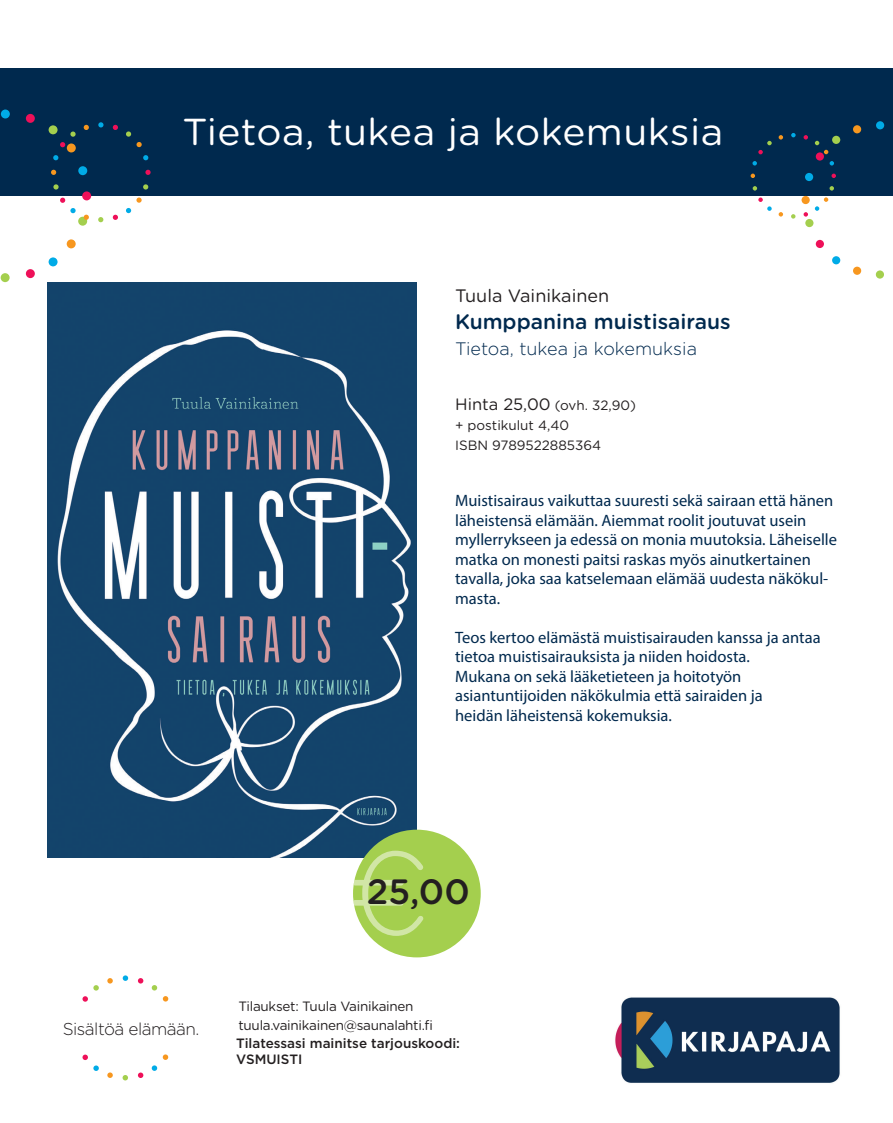
<style>
.page{position:relative;width:893px;height:1123px;background:#fff}
.page>*{position:absolute;margin:0;border:0;box-sizing:border-box;transform-origin:0 0}
.t1{font:37.5px "Gotham Rounded";letter-spacing:.01em;color:#fff;scale:1.04 1}
.t2{font:500 35.1px "Gotham Rounded";color:#231f20}
.t3{font:500 21px "Gotham Rounded";color:#00294e}
.t4{font:300 18px "Gotham Rounded";color:#00294e}
.t5{font:18px "Gotham Rounded";color:#231f20}
.t6{font:300 17.1px "Gotham Rounded";letter-spacing:-.03em;color:#231f20}
.t7{font:16.5px/19.5px "Myriad Pro";color:#00294e}
.t8{font:13.5px/19.2px "Gotham Rounded";letter-spacing:-.02em;color:#231f20}
.t9{font:13.5px/20.4px "Gotham Rounded";color:#231f20}
.t10{font:500 13.5px/16.2px "Gotham";color:#231f20}
.s1{font-size:16.5px}
</style>
<div class="page">
<div style="left:0;top:68px;width:893px;height:128px;background:#00294e"></div>
<div style="left:1px;top:273px;width:9px;height:9px;background:#a4cf4e;border-radius:50%"></div>
<div style="left:1px;top:109px;width:9px;height:9px;background:#00abe7;border-radius:50%"></div>
<div style="left:26px;top:114px;width:9px;height:9px;background:#ee1059;border-radius:50%"></div>
<div style="left:49px;top:125px;width:9px;height:9px;background:#a4cf4e;border-radius:50%"></div>
<div style="left:67px;top:143px;width:9px;height:9px;background:#f7971f;border-radius:50%"></div>
<div style="left:78px;top:166px;width:9px;height:9px;background:#00abe7;border-radius:50%"></div>
<div style="left:82px;top:191px;width:9px;height:9px;background:#ee1059;border-radius:50%"></div>
<div style="left:78px;top:217px;width:9px;height:9px;background:#a4cf4e;border-radius:50%"></div>
<div style="left:67px;top:239px;width:9px;height:9px;background:#f7971f;border-radius:50%"></div>
<div style="left:49px;top:257px;width:9px;height:9px;background:#00abe7;border-radius:50%"></div>
<div style="left:26px;top:269px;width:9px;height:9px;background:#ee1059;border-radius:50%"></div>
<svg style="left:98px;top:217px;width:5px;height:5px"></svg>
<svg style="left:84px;top:215px;width:5px;height:5px"></svg>
<svg style="left:60px;top:198px;width:16px;height:15px"></svg>
<svg style="left:53px;top:184px;width:6px;height:5px"></svg>
<svg style="left:51px;top:170px;width:5px;height:5px"></svg>
<svg style="left:53px;top:155px;width:5px;height:5px"></svg>
<svg style="left:60px;top:131px;width:16px;height:16px"></svg>
<svg style="left:84px;top:125px;width:5px;height:5px"></svg>
<svg style="left:98px;top:122px;width:6px;height:5px"></svg>
<svg style="left:113px;top:125px;width:5px;height:5px"></svg>
<svg style="left:126px;top:131px;width:5px;height:6px"></svg>
<svg style="left:137px;top:142px;width:5px;height:5px"></svg>
<svg style="left:143px;top:155px;width:5px;height:5px"></svg>
<svg style="left:145px;top:170px;width:6px;height:5px"></svg>
<svg style="left:143px;top:184px;width:5px;height:5px"></svg>
<svg style="left:126px;top:197px;width:16px;height:16px"></svg>
<svg style="left:113px;top:215px;width:5px;height:5px"></svg>
<svg style="left:791px;top:214px;width:4px;height:5px"></svg>
<svg style="left:779px;top:212px;width:4px;height:4px"></svg>
<svg style="left:758px;top:197px;width:14px;height:14px"></svg>
<svg style="left:753px;top:186px;width:4px;height:5px"></svg>
<svg style="left:751px;top:174px;width:4px;height:4px"></svg>
<svg style="left:752px;top:161px;width:5px;height:4px"></svg>
<svg style="left:758px;top:141px;width:14px;height:13px"></svg>
<svg style="left:779px;top:135px;width:4px;height:4px"></svg>
<svg style="left:791px;top:133px;width:5px;height:4px"></svg>
<svg style="left:804px;top:135px;width:4px;height:4px"></svg>
<svg style="left:815px;top:141px;width:13px;height:13px"></svg>
<svg style="left:830px;top:161px;width:4px;height:4px"></svg>
<svg style="left:831px;top:174px;width:5px;height:4px"></svg>
<svg style="left:829px;top:186px;width:5px;height:5px"></svg>
<svg style="left:815px;top:197px;width:13px;height:14px"></svg>
<svg style="left:804px;top:212px;width:4px;height:5px"></svg>
<div style="left:876px;top:270px;width:8px;height:9px;background:#a4cf4e;border-radius:50%"></div>
<div style="left:853px;top:267px;width:8px;height:8px;background:#f7971f;border-radius:50%"></div>
<div style="left:832px;top:256px;width:8px;height:8px;background:#00abe7;border-radius:50%"></div>
<div style="left:816px;top:240px;width:8px;height:8px;background:#ee1059;border-radius:50%"></div>
<div style="left:805px;top:219px;width:8px;height:8px;background:#a4cf4e;border-radius:50%"></div>
<div style="left:801px;top:196px;width:9px;height:8px;background:#f7971f;border-radius:50%"></div>
<div style="left:805px;top:173px;width:8px;height:8px;background:#00abe7;border-radius:50%"></div>
<div style="left:816px;top:152px;width:8px;height:9px;background:#ee1059;border-radius:50%"></div>
<div style="left:832px;top:136px;width:8px;height:8px;background:#a4cf4e;border-radius:50%"></div>
<div style="left:853px;top:125px;width:8px;height:8px;background:#f7971f;border-radius:50%"></div>
<div style="left:876px;top:121px;width:8px;height:8px;background:#00abe7;border-radius:50%"></div>
<svg style="left:123px;top:1075px;width:5px;height:5px"></svg>
<svg style="left:107px;top:1072px;width:6px;height:5px"></svg>
<svg style="left:83px;top:1054px;width:16px;height:17px"></svg>
<svg style="left:83px;top:996px;width:5px;height:5px"></svg>
<svg style="left:93px;top:985px;width:6px;height:5px"></svg>
<svg style="left:107px;top:978px;width:6px;height:5px"></svg>
<svg style="left:123px;top:975px;width:5px;height:5px"></svg>
<svg style="left:138px;top:978px;width:5px;height:5px"></svg>
<svg style="left:152px;top:985px;width:5px;height:5px"></svg>
<svg style="left:163px;top:996px;width:5px;height:5px"></svg>
<svg style="left:163px;top:1054px;width:5px;height:5px"></svg>
<svg style="left:152px;top:1065px;width:5px;height:5px"></svg>
<svg style="left:138px;top:1072px;width:5px;height:6px"></svg>
<img style="left:615px;top:997px;width:225px;height:86px">
<img style="left:47px;top:282px;width:370px;height:575px">
<div style="left:353px;top:829px;width:128px;height:128px;background:#a4cf4e;border-radius:50%"></div>
<svg style="left:353px;top:850px;width:70px;height:86px"></svg>
<h1 class="t1" style="left:182px;top:106px;width:521px">Tietoa, tukea ja kokemuksia</h1>
<p class="t5" style="left:455px;top:283px;width:156px">Tuula Vainikainen</p>
<p class="t3" style="left:455px;top:306px;width:277px">Kumppanina muistisairaus</p>
<p class="t4" style="left:455px;top:337px;width:243px">Tietoa, tukea ja kokemuksia</p>
<p class="t9" style="left:455px;top:394px;width:182px"><span class="s1">Hinta 25,00</span> (ovh. 32,90) + postikulut 4,40<br>ISBN 9789522885364</p>
<p class="t7" style="left:455px;top:490px;width:383px">Muistisairaus vaikuttaa suuresti sekä sairaan että hänen läheistensä elämään. Aiemmat roolit joutuvat usein myllerrykseen ja edessä on monia muutoksia. Läheiselle matka on monesti paitsi raskas myös ainutkertainen tavalla, joka saa katselemaan elämää uudesta näkökul&shy;masta.</p>
<p class="t7" style="left:455px;top:627px;width:367px">Teos kertoo elämästä muistisairauden kanssa ja antaa tietoa muistisairauksista ja niiden hoidosta.<br>Mukana on sekä lääketieteen ja hoitotyön asiantuntijoiden näkökulmia että sairaiden ja<br>heidän läheistensä kokemuksia.</p>
<p class="t6" style="left:63px;top:1017px;width:138px">Sisältöä elämään.</p>
<h2 class="t2" style="left:367px;top:866px;width:105px">25,00</h2>
<p class="t8" style="left:238px;top:995px;width:196px">Tilaukset: Tuula Vainikainen tuula.vainikainen@saunalahti.fi</p>
<p class="t10" style="left:236px;top:1034px;width:225px">Tilatessasi mainitse tarjouskoodi:<br>VSMUISTI</p>
</div>
